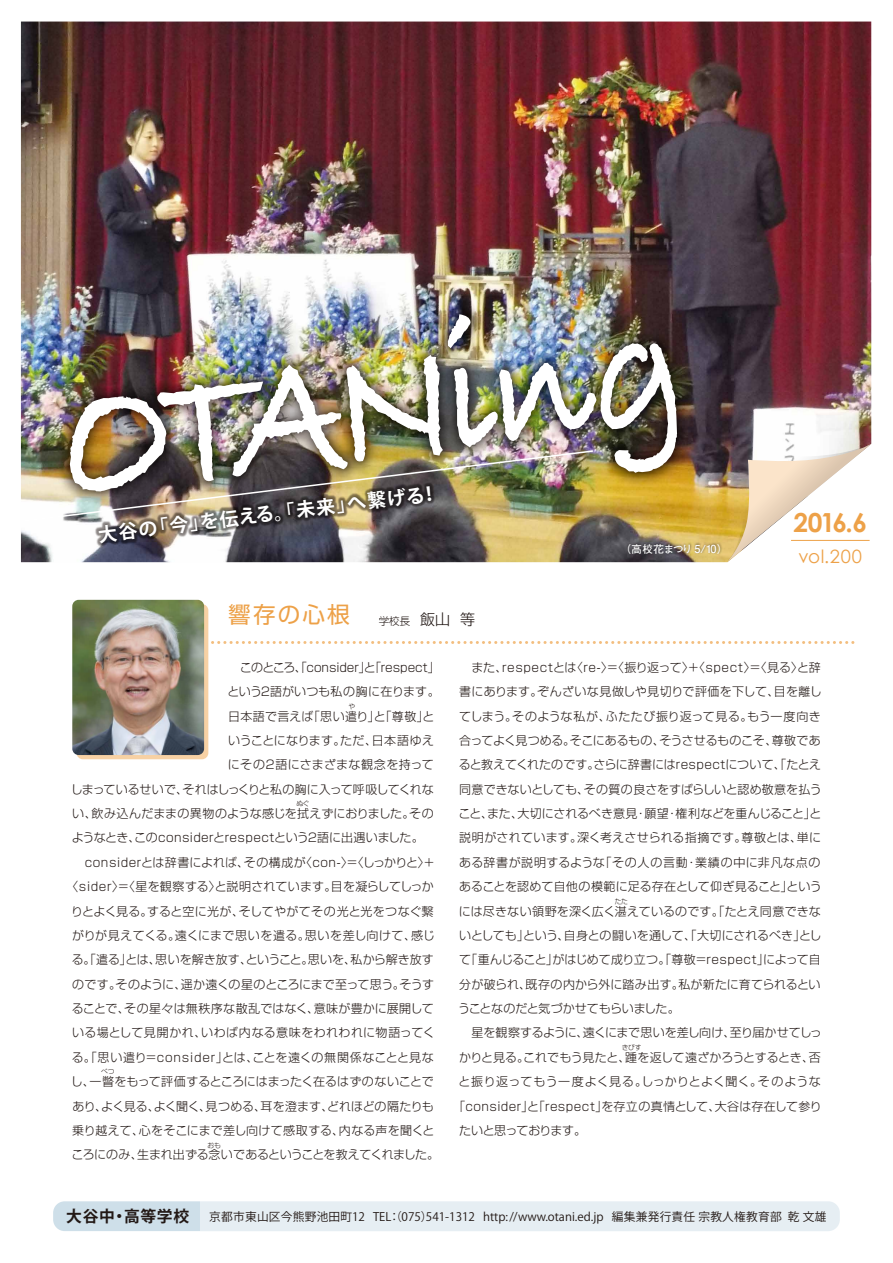
<style>
.page{position:relative;width:893px;height:1263px;background:#fff}
.page>*{position:absolute;margin:0;border:0;box-sizing:border-box;transform-origin:0 0}
.t1{font:180px "Bradley Hand ITCTT Bold";color:#fff;scale:.85 1}
.t2{font:700 26.25px "Century Gothic";color:#eda148}
.t3{font:22.5px "Shin Go Pro";letter-spacing:.1em;color:#eda148}
.t4{font:700 18.9px "Koz Go Pro";color:#fff}
.t5{font:18.3px "Century Gothic";letter-spacing:.04em;color:#eda148}
.t6{font:700 15.75px "Koz Go Pro";letter-spacing:.04em;color:#221815}
.t7{font:300 12px "Shin Go Pro";letter-spacing:.005em;color:#221815}
.t8{font:300 12px "Shin Go Pro";letter-spacing:-.015em;color:#221815}
.t9{font:300 12px "Shin Go Pro";letter-spacing:.05em;color:#221815}
.t10{font:300 12px "Shin Go Pro";letter-spacing:.03em;color:#221815}
.t11{font:300 12px "Shin Go Pro";letter-spacing:-.03em;color:#221815}
.t12{font:300 12px "Shin Go Pro";letter-spacing:.025em;color:#221815}
.t13{font:300 12px "Shin Go Pro";letter-spacing:.045em;color:#221815}
.t14{font:300 12px "Shin Go Pro";letter-spacing:.055em;color:#221815}
.t15{font:300 12px "Shin Go Pro";letter-spacing:-.035em;color:#221815}
.t16{font:300 12px "Shin Go Pro";letter-spacing:-.025em;color:#221815}
.t17{font:300 12px "Shin Go Pro";letter-spacing:-.02em;color:#221815}
.t18{font:300 12px "Shin Go Pro";letter-spacing:.04em;color:#221815}
.t19{font:300 12px "Shin Go Pro";letter-spacing:.035em;color:#221815}
.t20{font:300 12px "Shin Go Pro";letter-spacing:-.04em;color:#221815}
.t21{font:11.7px "Koz Go Pro";letter-spacing:.02em;color:#221815}
.t22{font:700 10.5px "Futo Go B101 Pro";letter-spacing:-.02em;color:#fff}
.t23{font:300 10.5px "Shin Go Pro";color:#221815}
.t24{font:300 6.75px "Shin Go Pro";letter-spacing:-.035em;color:#221815}
.s1{font-size:10.95px}
.s2{font-size:15px}
</style>
<div class="page">
<img style="left:21px;top:22px;width:850px;height:540px">
<div style="left:53px;top:1201px;width:787px;height:30px;background:#cedfe9;border-radius:11px"></div>
<div style="left:200px;top:1201px;width:640px;height:30px;background:#e6eef3"></div>
<img style="left:38px;top:270px;width:673px;height:293px">
<img style="left:44px;top:277px;width:661px;height:286px">
<img style="left:20px;top:449px;width:574px;height:74px">
<svg style="left:727px;top:444px;width:144px;height:118px"></svg>
<hr style="left:791px;top:540px;width:79px;height:1px;background:#eda148">
<svg style="left:208px;top:641px;width:645px;height:3px"></svg>
<div style="left:77px;top:604px;width:131px;height:155px;background:#f7d1a4;border-radius:6px"></div>
<img style="left:72px;top:600px;width:132px;height:155px">
<img style="left:623px;top:540px;width:102px;height:18px">
<h1 class="t1" style="left:48px;top:342px;width:739px;rotate:-7deg">OTANing</h1>
<h3 class="t4" style="left:97px;top:522px;width:344px;rotate:-7deg">大谷の「今」を伝える。「未来」へ繋げる！</h3>
<p class="t22" style="left:620px;top:540px;width:109px">（高校花まつり <span class="s1">5/10</span>）</p>
<h2 class="t2" style="left:793px;top:506px;width:75px">2016.6</h2>
<h3 class="t5" style="left:799px;top:545px;width:65px">vol.200</h3>
<h3 class="t3" style="left:228px;top:596px;width:123px">響存の心根</h3>
<p class="t23" style="left:379px;top:612px;width:98px">学校長 <span class="s2">飯山 等</span></p>
<p class="t7" style="left:240px;top:657px;width:201px">このところ、「consider」と「respect」</p>
<p class="t7" style="left:228px;top:682px;width:214px">という２語がいつも私の胸に在ります。</p>
<p class="t12" style="left:228px;top:706px;width:208px">日本語で言えば「思い遣り」と「尊敬」と</p>
<p class="t7" style="left:228px;top:730px;width:207px">いうことになります。ただ、日本語ゆえ</p>
<p class="t7" style="left:228px;top:755px;width:208px">にその２語にさまざまな観念を持って</p>
<p class="t15" style="left:71px;top:779px;width:364px">しまっているせいで、それはしっくりと私の胸に入って呼吸してくれな</p>
<p class="t7" style="left:72px;top:804px;width:363px">い、飲み込んだままの異物のような感じを拭えずにおりました。その</p>
<p class="t7" style="left:72px;top:828px;width:353px">ようなとき、このconsiderとrespectという２語に出遇いました。</p>
<p class="t13" style="left:72px;top:852px;width:364px">　considerとは辞書によれば、その構成が〈con-〉＝〈しっかりと〉＋</p>
<p class="t7" style="left:66px;top:877px;width:369px">〈sider〉＝〈星を観察する〉と説明されています。目を凝らしてしっか</p>
<p class="t7" style="left:71px;top:901px;width:364px">りとよく見る。すると空に光が、そしてやがてその光と光をつなぐ繋</p>
<p class="t10" style="left:72px;top:925px;width:364px">がりが見えてくる。遠くにまで思いを遣る。思いを差し向けて、感じ</p>
<p class="t7" style="left:72px;top:950px;width:364px">る。「遣る」とは、思いを解き放す、ということ。思いを、私から解き放す</p>
<p class="t11" style="left:72px;top:974px;width:363px">のです。そのように、遥か遠くの星のところにまで至って思う。そうす</p>
<p class="t7" style="left:72px;top:999px;width:363px">ることで、その星々は無秩序な散乱ではなく、意味が豊かに展開して</p>
<p class="t19" style="left:72px;top:1023px;width:364px">いる場として見開かれ、いわば内なる意味をわれわれに物語ってく</p>
<p class="t14" style="left:72px;top:1047px;width:363px">る。「思い遣り＝consider」とは、ことを遠くの無関係なことと見な</p>
<p class="t7" style="left:71px;top:1072px;width:364px">し、一瞥をもって評価するところにはまったく在るはずのないことで</p>
<p class="t7" style="left:72px;top:1096px;width:363px">あり、よく見る、よく聞く、見つめる、耳を澄ます、どれほどの隔たりも</p>
<p class="t7" style="left:72px;top:1120px;width:364px">乗り越えて、心をそこにまで差し向けて感取する、内なる声を聞くと</p>
<p class="t16" style="left:72px;top:1145px;width:369px">ころにのみ、生まれ出ずる念いであるということを教えてくれました。</p>
<p class="t9" style="left:459px;top:657px;width:363px">　また、respectとは〈re-〉＝〈振り返って〉＋〈spect〉＝〈見る〉と辞</p>
<p class="t7" style="left:459px;top:682px;width:364px">書にあります。ぞんざいな見做しや見切りで評価を下して、目を離し</p>
<p class="t18" style="left:459px;top:706px;width:363px">てしまう。そのような私が、ふたたび振り返って見る。もう一度向き</p>
<p class="t17" style="left:459px;top:730px;width:363px">合ってよく見つめる。そこにあるもの、そうさせるものこそ、尊敬であ</p>
<p class="t7" style="left:459px;top:755px;width:364px">ると教えてくれたのです。さらに辞書にはrespectについて、「たとえ</p>
<p class="t7" style="left:459px;top:779px;width:364px">同意できないとしても、その質の良さをすばらしいと認め敬意を払う</p>
<p class="t7" style="left:459px;top:804px;width:364px">こと、また、大切にされるべき意見･願望･権利などを重んじること」と</p>
<p class="t7" style="left:459px;top:828px;width:363px">説明がされています。深く考えさせられる指摘です。尊敬とは、単に</p>
<p class="t9" style="left:459px;top:852px;width:363px">ある辞書が説明するような「その人の言動･業績の中に非凡な点の</p>
<p class="t7" style="left:459px;top:877px;width:364px">あることを認めて自他の模範に足る存在として仰ぎ見ること」という</p>
<p class="t7" style="left:459px;top:901px;width:363px">には尽きない領野を深く広く湛えているのです。「たとえ同意できな</p>
<p class="t8" style="left:459px;top:925px;width:364px">いとしても」という、自身との闘いを通して、「大切にされるべき」とし</p>
<p class="t7" style="left:459px;top:950px;width:363px">て「重んじること」がはじめて成り立つ。｢尊敬＝respect｣によって自</p>
<p class="t7" style="left:459px;top:974px;width:363px">分が破られ、既存の内から外に踏み出す。私が新たに育てられるとい</p>
<p class="t8" style="left:458px;top:998px;width:223px">うことなのだと気づかせてもらいました。</p>
<p class="t11" style="left:459px;top:1023px;width:364px">　星を観察するように、遠くにまで思いを差し向け、至り届かせてしっ</p>
<p class="t8" style="left:459px;top:1047px;width:363px">かりと見る。これでもう見たと、踵を返して遠ざかろうとするとき、否</p>
<p class="t12" style="left:458px;top:1072px;width:364px">と振り返ってもう一度よく見る。しっかりとよく聞く。そのような</p>
<p class="t10" style="left:453px;top:1096px;width:370px">「consider」と「respect」を存立の真情として、大谷は存在して参り</p>
<p class="t20" style="left:459px;top:1120px;width:129px">たいと思っております。</p>
<p class="t24" style="left:348px;top:701px;width:8px">や</p>
<p class="t24" style="left:296px;top:798px;width:15px">ぬぐ</p>
<p class="t24" style="left:615px;top:895px;width:15px">たた</p>
<p class="t24" style="left:622px;top:1042px;width:21px">きびす</p>
<p class="t24" style="left:101px;top:1066px;width:15px">べつ</p>
<p class="t24" style="left:208px;top:1140px;width:15px">おも</p>
<h3 class="t6" style="left:66px;top:1206px;width:124px">大谷中・高等学校</h3>
<p class="t21" style="left:209px;top:1209px;width:619px">京都市東山区今熊野池田町12 TEL：（075）541-1312 http://www.otani.ed.jp 編集兼発行責任 宗教人権教育部 乾 文雄</p>
</div>
